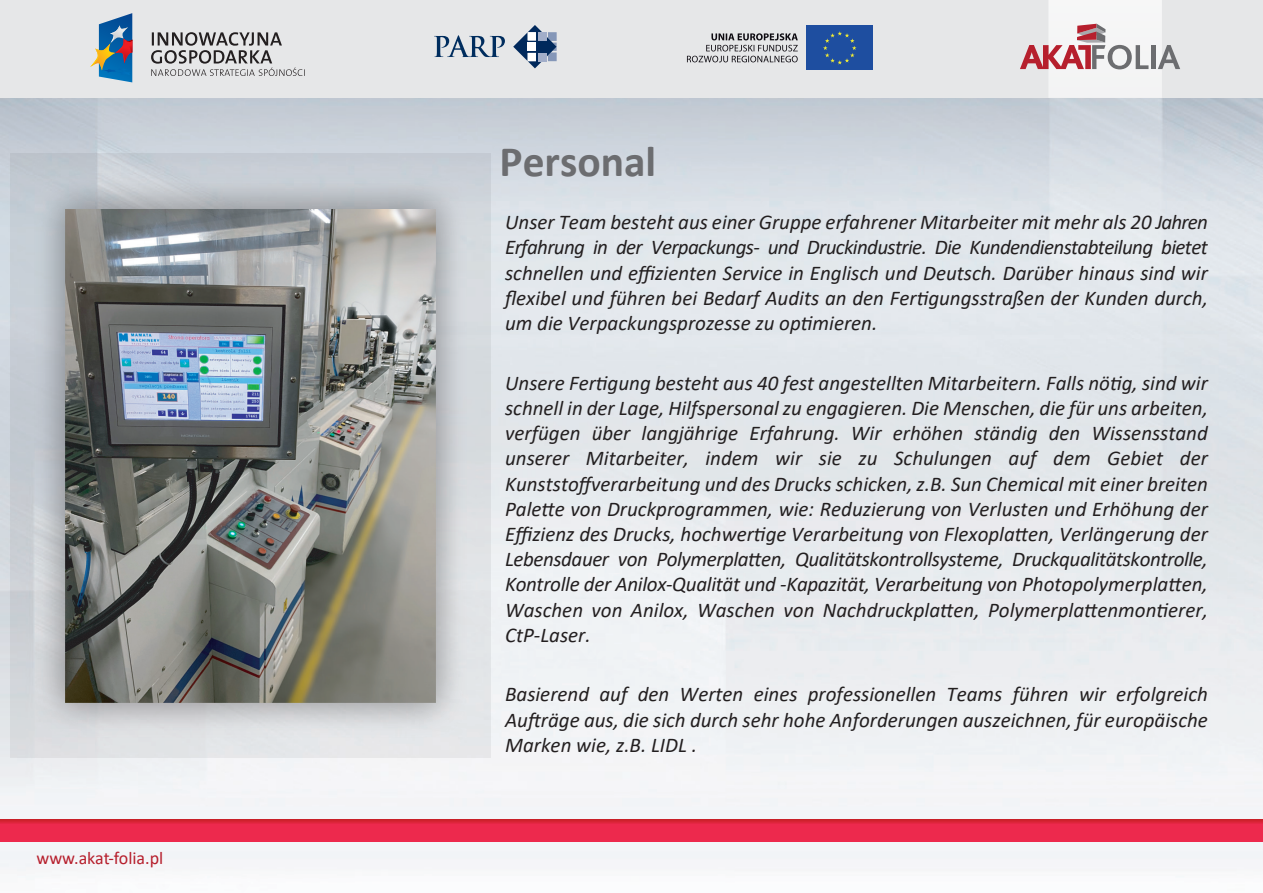
<style>
.page{position:relative;width:1263px;height:893px;background:#fff}
.page>*{position:absolute;margin:0;border:0;box-sizing:border-box;transform-origin:0 0}
.t1{font:700 43.5px "Calibri";color:#6c6d70}
.t2{font:italic 21px/25.2px "Calibri";color:#231f20;text-align:justify}
.t3{font:18px "Calibri";color:#b61f2d}
</style>
<div class="page">
<div style="left:0;top:0;width:1263px;height:98px;background:#e6e7e8"></div>
<div style="left:1048px;top:0;width:114px;height:98px;background:#f4f4f5"></div>
<svg style="left:513px;top:25px;width:44px;height:43px"></svg>
<svg style="left:434px;top:35px;width:71px;height:22px"></svg>
<svg style="left:151px;top:32px;width:154px;height:44px"></svg>
<svg style="left:90px;top:13px;width:42px;height:69px"></svg>
<svg style="left:687px;top:33px;width:111px;height:29px"></svg>
<div style="left:807px;top:26px;width:66px;height:44px;background:#1e4ea0"></div>
<svg style="left:823px;top:31px;width:33px;height:34px"></svg>
<hr style="left:1151px;top:45px;width:4px;height:24px;background:#6c6d70">
<svg style="left:1158px;top:45px;width:22px;height:24px"></svg>
<svg style="left:1020px;top:24px;width:128px;height:45px"></svg>
<svg style="left:0;top:819px;width:1263px;height:23px;background:#e82747"></svg>
<svg style="left:10px;top:154px;width:481px;height:604px;background:#cbcfd3"></svg>
<img style="left:65px;top:209px;width:370px;height:493px">
<p class="t3" style="left:37px;top:845px;width:128px">www.akat-folia.pl</p>
<h1 class="t1" style="left:499px;top:131px;width:158px">Personal</h1>
<p class="t2" style="left:505px;top:209px;width:704px">Unser Team besteht aus einer Gruppe erfahrener Mitarbeiter mit mehr als 20 Jahren Erfahrung in der Verpackungs- und Druckindustrie. Die Kundendienstabteilung bietet schnellen und effizienten Service in Englisch und Deutsch. Darüber hinaus sind wir flexibel und führen bei Bedarf Audits an den Fertigungsstraßen der Kunden durch, um die Verpackungsprozesse zu optimieren.</p>
<p class="t2" style="left:505px;top:369px;width:704px">Unsere Fertigung besteht aus 40 fest angestellten Mitarbeitern. Falls nötig, sind wir schnell in der Lage, Hilfspersonal zu engagieren. Die Menschen, die für uns arbeiten, verfügen über langjährige Erfahrung. Wir erhöhen ständig den Wissensstand unserer Mitarbeiter, indem wir sie zu Schulungen auf dem Gebiet der Kunststoffverarbeitung und des Drucks schicken, z.B. Sun Chemical mit einer breiten Palette von Druckprogrammen, wie: Reduzierung von Verlusten und Erhöhung der Effizienz des Drucks, hochwertige Verarbeitung von Flexoplatten, Verlängerung der Lebensdauer von Polymerplatten, Qualitätskontrollsysteme, Druckqualitätskontrolle, Kontrolle der Anilox-Qualität und -Kapazität, Verarbeitung von Photopolymerplatten, Waschen von Anilox, Waschen von Nachdruckplatten, Polymerplattenmontierer, CtP-Laser.</p>
<p class="t2" style="left:505px;top:681px;width:704px">Basierend auf den Werten eines professionellen Teams führen wir erfolgreich Aufträge aus, die sich durch sehr hohe Anforderungen auszeichnen, für europäische Marken wie, z.B. LIDL .</p>
</div>
